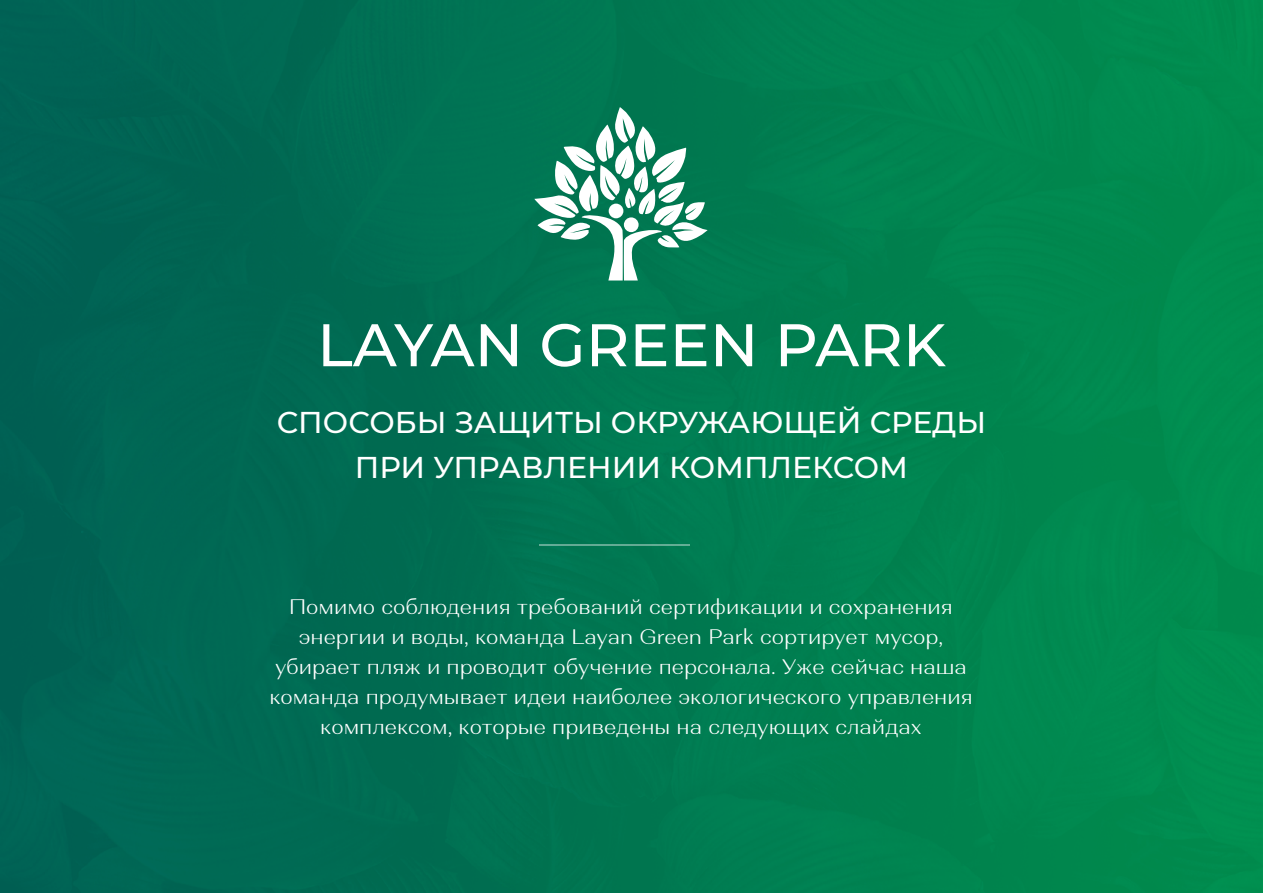
<style>
.page{position:relative;width:1263px;height:893px;background:#fff}
.page>*{position:absolute;margin:0;border:0;box-sizing:border-box;transform-origin:0 0}
.t1{font:500 60px "Montserrat";color:#fff}
.t2{font:500 30px/45px "Montserrat";color:#fff;text-align:center}
.t3{font:300 21px/30px "Alethia Next";color:#fff;text-align:center}
</style>
<div class="page">
<img style="left:0;top:0;width:1263px;height:893px">
<svg style="left:534px;top:107px;width:174px;height:173px"></svg>
<hr style="left:540px;top:544px;width:150px;height:2px;background:#fff">
<h1 class="t1" style="left:317px;top:303px;width:630px">LAYAN GREEN PARK</h1>
<h2 class="t2" style="left:277px;top:399px;width:711px">СПОСОБЫ ЗАЩИТЫ ОКРУЖАЮЩЕЙ СРЕДЫ<br>ПРИ УПРАВЛЕНИИ КОМПЛЕКСОМ</h2>
<p class="t3" style="left:269px;top:590px;width:705px">Помимо соблюдения требований сертификации и сохранения энергии и воды, команда Layan Green Park сортирует мусор, убирает пляж и проводит обучение персонала. Уже сейчас наша команда продумывает идеи наиболее экологического управления комплексом, которые приведены на следующих слайдах</p>
</div>
